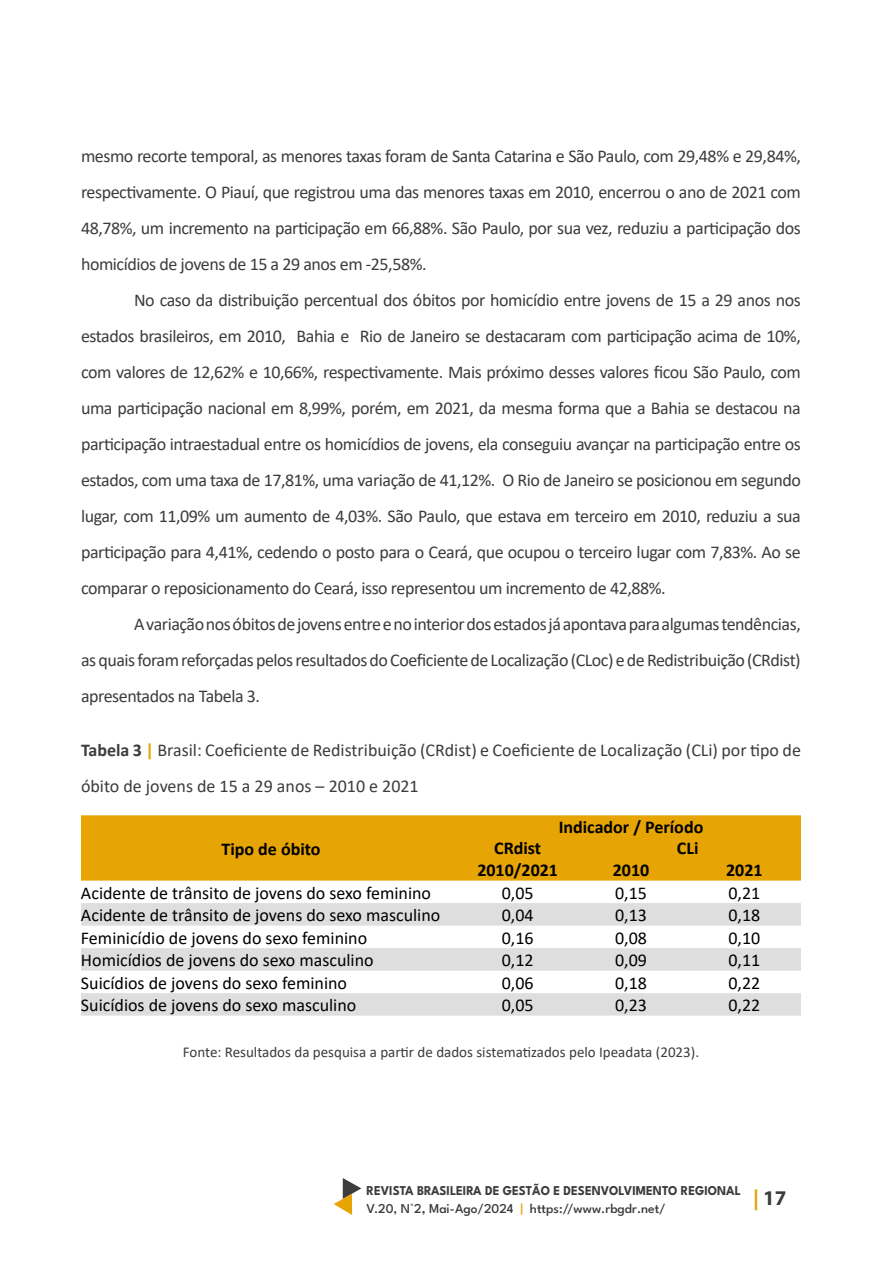
<style>
.page{position:relative;width:891px;height:1262px;background:#fff}
.page>*{position:absolute;margin:0;border:0;box-sizing:border-box;transform-origin:0 0}
.t1{font:700 21px "Myriad Pro";color:#3c3c3b}
.t2{font:18px/36px "Calibri";letter-spacing:-.025em;color:#3c3c3b;text-align:justify}
.t3{font:18px "Calibri";color:#000}
.t4{font:18px/36px "Calibri";color:#3c3c3b}
.t5{font:700 18px "Calibri";color:#000}
.t6{font:15px "Calibri";color:#3c3c3b}
.t7{font:700 13.5px/18px "League Spartan";color:#3c3c3b;scale:.94 1}
.s1{font-weight:700}
.s2{font-weight:700;color:#e6a405}
.s3{font-weight:500}
.s4{font-weight:600}
.s5{font-weight:500;color:#e6a405}
.s6{color:#e6a405}
</style>
<div class="page">
<svg style="left:334px;top:1178px;width:27px;height:37px"></svg>
<div style="left:81px;top:815px;width:720px;height:65px;background:#e6a405"></div>
<svg style="left:81px;top:903px;width:720px;height:112px;fill:#dedede"></svg>
<p class="t2" style="left:81px;top:138px;width:721px">mesmo recorte temporal, as menores taxas foram de Santa Catarina e São Paulo, com 29,48% e 29,84%, respectivamente. O Piauí, que registrou uma das menores taxas em 2010, encerrou o ano de 2021 com 48,78%, um incremento na participação em 66,88%. São Paulo, por sua vez, reduziu a participação dos homicídios de jovens de 15 a 29 anos em -25,58%.</p>
<p class="t2" style="left:81px;top:282px;width:721px;text-indent:53px">No caso da distribuição percentual dos óbitos por homicídio entre jovens de 15 a 29 anos nos estados brasileiros, em 2010, Bahia e Rio de Janeiro se destacaram com participação acima de 10%, com valores de 12,62% e 10,66%, respectivamente. Mais próximo desses valores ficou São Paulo, com uma participação nacional em 8,99%, porém, em 2021, da mesma forma que a Bahia se destacou na participação intraestadual entre os homicídios de jovens, ela conseguiu avançar na participação entre os estados, com uma taxa de 17,81%, uma variação de 41,12%. O Rio de Janeiro se posicionou em segundo lugar, com 11,09% um aumento de 4,03%. São Paulo, que estava em terceiro em 2010, reduziu a sua participação para 4,41%, cedendo o posto para o Ceará, que ocupou o terceiro lugar com 7,83%. Ao se comparar o reposicionamento do Ceará, isso representou um incremento de 42,88%.</p>
<p class="t2" style="left:81px;top:606px;width:721px;text-indent:53px">A variação nos óbitos de jovens entre e no interior dos estados já apontava para algumas tendências, as quais foram reforçadas pelos resultados do Coeficiente de Localização (CLoc) e de Redistribuição (CRdist) apresentados na Tabela 3.</p>
<p class="t4" style="left:81px;top:732px;width:721px"><span class="s1">Tabela 3</span> <span class="s2">|</span> Brasil: Coeficiente de Redistribuição (CRdist) e Coeficiente de Localização (CLi) por tipo de óbito de jovens de 15 a 29 anos – 2010 e 2021</p>
<p class="t5" style="left:222px;top:836px;width:101px">Tipo de óbito</p>
<p class="t5" style="left:559px;top:814px;width:146px">Indicador / Período</p>
<p class="t5" style="left:494px;top:835px;width:48px">CRdist</p>
<p class="t5" style="left:677px;top:835px;width:23px">CLi</p>
<p class="t5" style="left:477px;top:857px;width:82px">2010/2021</p>
<p class="t5" style="left:613px;top:857px;width:38px">2010</p>
<p class="t5" style="left:726px;top:857px;width:38px">2021</p>
<p class="t3" style="left:81px;top:880px;width:352px">Acidente de trânsito de jovens do sexo feminino</p>
<p class="t3" style="left:502px;top:880px;width:33px">0,05</p>
<p class="t3" style="left:615px;top:880px;width:33px">0,15</p>
<p class="t3" style="left:728px;top:880px;width:33px">0,21</p>
<p class="t3" style="left:81px;top:902px;width:361px">Acidente de trânsito de jovens do sexo masculino</p>
<p class="t3" style="left:502px;top:902px;width:33px">0,04</p>
<p class="t3" style="left:615px;top:902px;width:33px">0,13</p>
<p class="t3" style="left:728px;top:902px;width:33px">0,18</p>
<p class="t3" style="left:81px;top:925px;width:288px">Feminicídio de jovens do sexo feminino</p>
<p class="t3" style="left:502px;top:925px;width:33px">0,16</p>
<p class="t3" style="left:615px;top:925px;width:33px">0,08</p>
<p class="t3" style="left:728px;top:925px;width:33px">0,10</p>
<p class="t3" style="left:81px;top:947px;width:294px">Homicídios de jovens do sexo masculino</p>
<p class="t3" style="left:502px;top:947px;width:33px">0,12</p>
<p class="t3" style="left:615px;top:947px;width:33px">0,09</p>
<p class="t3" style="left:728px;top:947px;width:33px">0,11</p>
<p class="t3" style="left:81px;top:970px;width:268px">Suicídios de jovens do sexo feminino</p>
<p class="t3" style="left:502px;top:970px;width:33px">0,06</p>
<p class="t3" style="left:615px;top:970px;width:33px">0,18</p>
<p class="t3" style="left:728px;top:970px;width:33px">0,22</p>
<p class="t3" style="left:81px;top:992px;width:277px">Suicídios de jovens do sexo masculino</p>
<p class="t3" style="left:502px;top:992px;width:33px">0,05</p>
<p class="t3" style="left:615px;top:992px;width:33px">0,23</p>
<p class="t3" style="left:728px;top:992px;width:33px">0,22</p>
<p class="t6" style="left:183px;top:1041px;width:518px">Fonte: Resultados da pesquisa a partir de dados sistematizados pelo Ipeadata (2023).</p>
<p class="t7" style="left:367px;top:1180px;width:400px">REVISTA BRASILEIRA DE GESTÃO E DESENVOLVIMENTO REGIONAL<br><span class="s3">V.20, N°2</span><span class="s4">,</span> <span class="s3">Mai-Ago/2024</span> <span class="s5">|</span> <span class="s3">https://www.rbgdr.net/</span></p>
<p class="t1" style="left:753px;top:1184px;width:35px"><span class="s6">|</span> 17</p>
</div>
